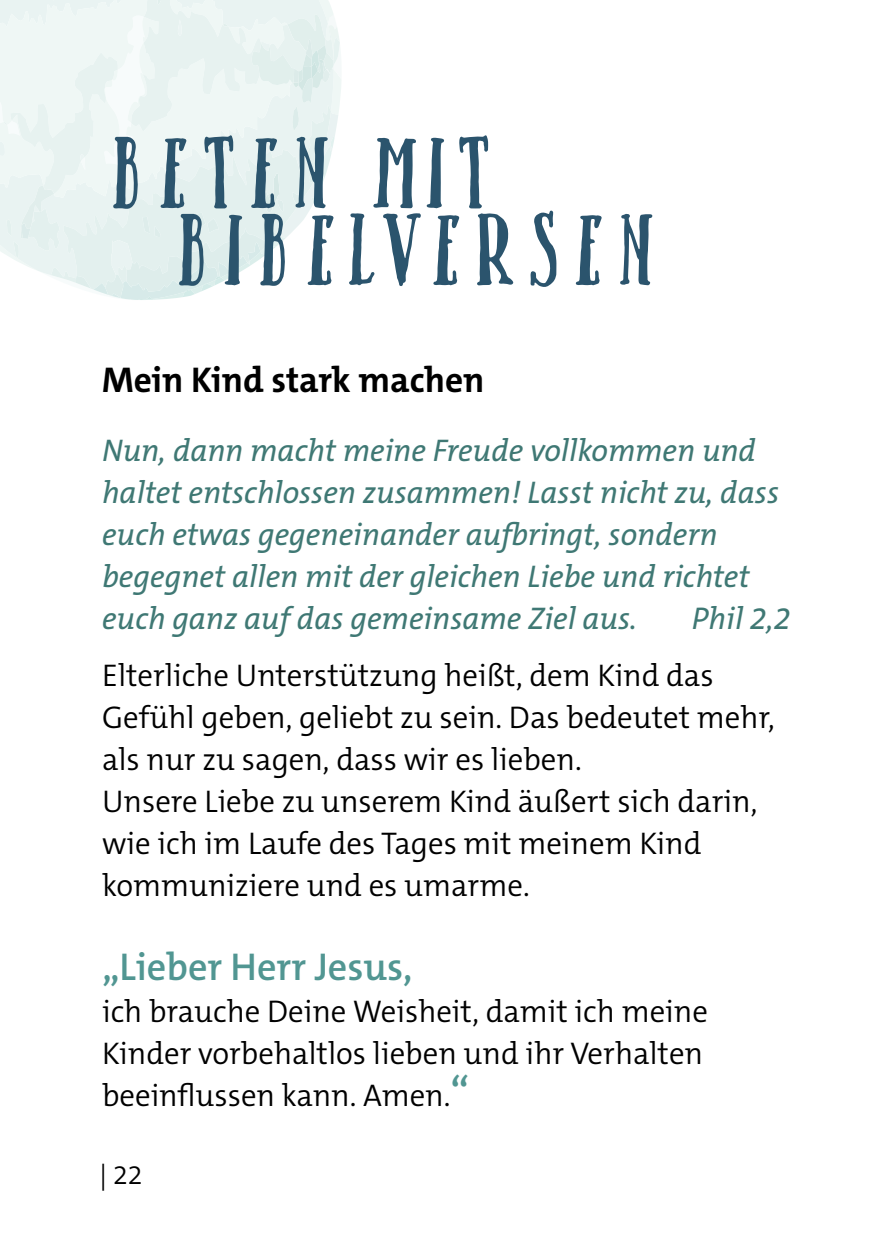
<style>
.page{position:relative;width:893px;height:1259px;background:#fff}
.page>*{position:absolute;margin:0;border:0;box-sizing:border-box;transform-origin:0 0}
.t1{font:84px/77.1px "Blessed Mamaliga Condensed Serif";color:#2b546d}
.t2{font:600 39px "The Mix C5";color:#519692}
.t3{font:700 36px "The Mix C5";color:#000}
.t4{font:300 31.5px/42px "The Mix C5";color:#000}
.t5{font:italic 31.5px/42px "The Mix C5";color:#3f7874}
.t6{font:300 27px "The Mix C5";color:#000}
.s1{font-weight:600;font-size:42px;color:#519692}
</style>
<div class="page">
<svg style="left:0;top:0;width:341px;height:300px"></svg>
<h1 class="t1" style="left:168px;top:138px;width:493px;text-indent:-66px">BETEN MIT<br>BIBELVERSEN</h1>
<p class="t3" style="left:102px;top:356px;width:384px">Mein Kind stark machen</p>
<p class="t5" style="left:102px;top:429px;width:679px">Nun, dann macht meine Freude vollkommen und haltet entschlossen zusammen! Lasst nicht zu, dass euch etwas gegeneinander aufbringt, sondern begegnet allen mit der gleichen Liebe und richtet euch ganz auf das gemeinsame Ziel aus.</p>
<p class="t5" style="left:692px;top:597px;width:101px">Phil 2,2</p>
<p class="t4" style="left:102px;top:654px;width:674px">Elterliche Unterstützung heißt, dem Kind das Gefühl geben, geliebt zu sein. Das bedeutet mehr, als nur zu sagen, dass wir es lieben.<br>Unsere Liebe zu unserem Kind äußert sich darin, wie ich im Laufe des Tages mit meinem Kind kommuniziere und es umarme.</p>
<p class="t2" style="left:102px;top:941px;width:312px">„Lieber Herr Jesus,</p>
<p class="t4" style="left:102px;top:990px;width:607px">ich brauche Deine Weisheit, damit ich meine<br>Kinder vorbehaltlos lieben und ihr Verhalten beeinflussen kann. Amen.<span class="s1">“</span></p>
<p class="t6" style="left:99px;top:1157px;width:45px">| 22</p>
</div>
